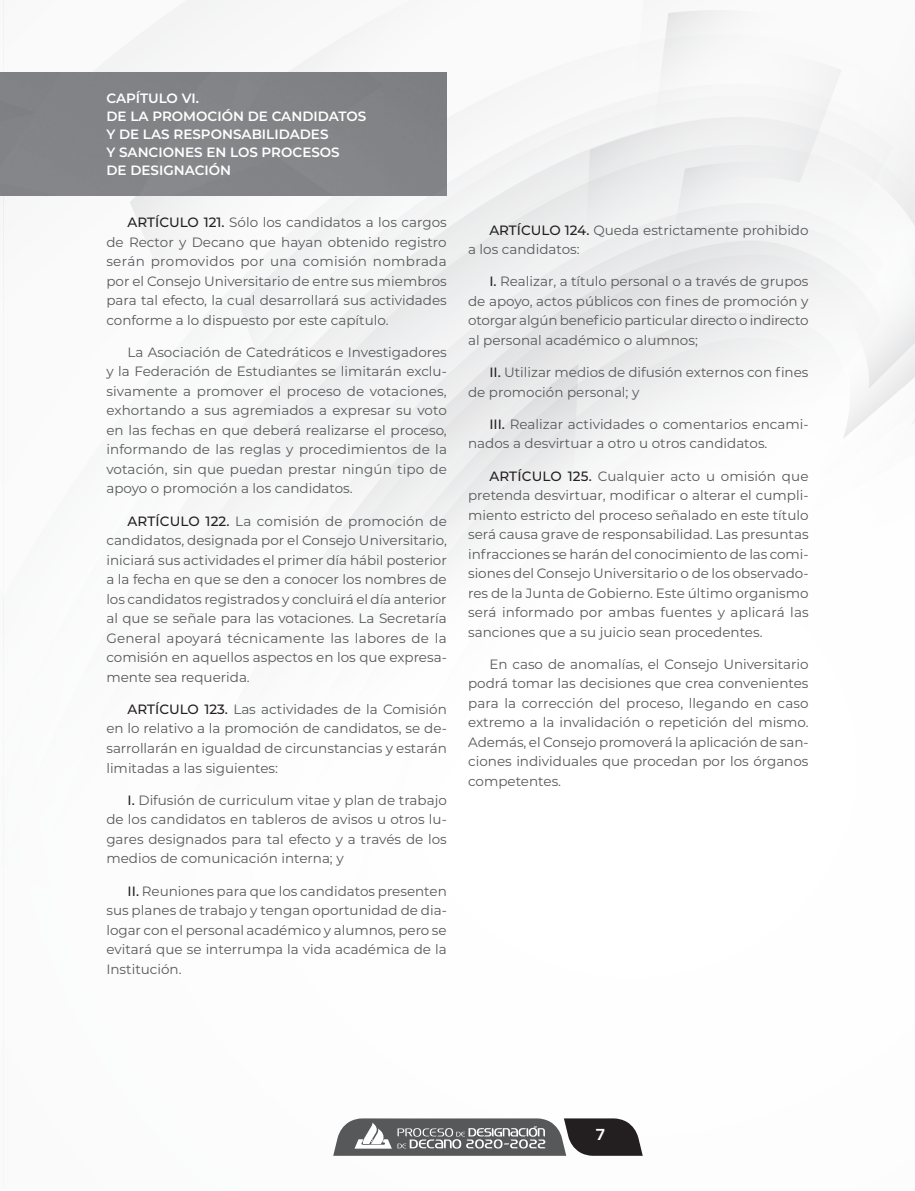
<style>
.page{position:relative;width:915px;height:1191px;background:#fff}
.page>*{position:absolute;margin:0;border:0;box-sizing:border-box;transform-origin:0 0}
.t1{font:700 16.5px "Eurostile";color:#fff}
.t2{font:13.5px/19.5px "Montserrat";color:#57585a;text-align:justify}
.t3{font:600 13.5px/18px "Montserrat";color:#fff}
.s1{font-weight:500;color:#231f20}
</style>
<div class="page">
<hr style="left:0;top:0;width:4px;height:1188px;background:#fafafb">
<svg style="left:3px;top:196px;width:1px;height:32px"></svg>
<svg style="left:93px;top:0;width:821px;height:616px"></svg>
<svg style="left:333px;top:1118px;width:309px;height:37px;background:#6f6e70"></svg>
<div style="left:0;top:72px;width:446px;height:124px;background:#818386"></div>
<p class="t3" style="left:106px;top:89px;width:261px">CAPÍTULO VI.<br>DE LA PROMOCIÓN DE CANDIDATOS<br>Y DE LAS RESPONSABILIDADES<br>Y SANCIONES EN LOS PROCESOS<br>DE DESIGNACIÓN</p>
<p class="t2" style="left:106px;top:212px;width:342px;text-indent:21px"><span class="s1">ARTÍCULO 121.</span> Sólo los candidatos a los cargos de Rector y Decano que hayan obtenido registro serán promovidos por una comisión nombrada por el Consejo Universitario de entre sus miembros para tal efecto, la cual desarrollará sus actividades conforme a lo dispuesto por este capítulo.</p>
<p class="t2" style="left:106px;top:342px;width:342px;text-indent:21px">La Asociación de Catedráticos e Investigadores y la Federación de Estudiantes se limitarán exclu&shy;sivamente a promover el proceso de votaciones, exhortando a sus agremiados a expresar su voto en las fechas en que deberá realizarse el proceso, informando de las reglas y procedimientos de la votación, sin que puedan prestar ningún tipo de apoyo o promoción a los candidatos.</p>
<p class="t2" style="left:106px;top:511px;width:342px;text-indent:21px"><span class="s1">ARTÍCULO 122.</span> La comisión de promoción de candidatos, designada por el Consejo Universitario, iniciará sus actividades el primer día hábil posterior a la fecha en que se den a conocer los nombres de los candidatos registrados y concluirá el día anterior al que se señale para las votaciones. La Secretaría General apoyará técnicamente las labores de la comisión en aquellos aspectos en los que expresa&shy;mente sea requerida.</p>
<p class="t2" style="left:106px;top:699px;width:342px;text-indent:21px"><span class="s1">ARTÍCULO 123.</span> Las actividades de la Comisión en lo relativo a la promoción de candidatos, se de&shy;sarrollarán en igualdad de circunstancias y estarán limitadas a las siguientes:</p>
<p class="t2" style="left:106px;top:789px;width:342px;text-indent:21px"><span class="s1">I.</span> Difusión de curriculum vitae y plan de trabajo de los candidatos en tableros de avisos u otros lu&shy;gares designados para tal efecto y a través de los medios de comunicación interna; y</p>
<p class="t2" style="left:106px;top:880px;width:342px;text-indent:21px"><span class="s1">II.</span> Reuniones para que los candidatos presenten sus planes de trabajo y tengan oportunidad de dia&shy;logar con el personal académico y alumnos, pero se evitará que se interrumpa la vida académica de la Institución.</p>
<p class="t2" style="left:468px;top:219px;width:342px;text-indent:21px"><span class="s1">ARTÍCULO 124.</span> Queda estrictamente prohibido a los candidatos:</p>
<p class="t2" style="left:468px;top:271px;width:342px;text-indent:21px"><span class="s1">I.</span> Realizar, a título personal o a través de grupos de apoyo, actos públicos con fines de promoción y otorgar algún beneficio particular directo o indirecto al personal académico o alumnos;</p>
<p class="t2" style="left:468px;top:362px;width:342px;text-indent:21px"><span class="s1">II.</span> Utilizar medios de difusión externos con fines de promoción personal; y</p>
<p class="t2" style="left:468px;top:414px;width:342px;text-indent:21px"><span class="s1">III.</span> Realizar actividades o comentarios encami&shy;nados a desvirtuar a otro u otros candidatos.</p>
<p class="t2" style="left:468px;top:465px;width:342px;text-indent:21px"><span class="s1">ARTÍCULO 125.</span> Cualquier acto u omisión que pretenda desvirtuar, modificar o alterar el cumpli&shy;miento estricto del proceso señalado en este título será causa grave de responsabilidad. Las presuntas infracciones se harán del conocimiento de las comi&shy;siones del Consejo Universitario o de los observado&shy;res de la Junta de Gobierno. Este último organismo será informado por ambas fuentes y aplicará las sanciones que a su juicio sean procedentes.</p>
<p class="t2" style="left:468px;top:654px;width:342px;text-indent:21px">En caso de anomalías, el Consejo Universitario podrá tomar las decisiones que crea convenientes para la corrección del proceso, llegando en caso extremo a la invalidación o repetición del mismo.<br>Además, el Consejo promoverá la aplicación de san&shy;ciones individuales que procedan por los órganos competentes.</p>
<p class="t1" style="left:595px;top:1125px;width:12px">7</p>
</div>
